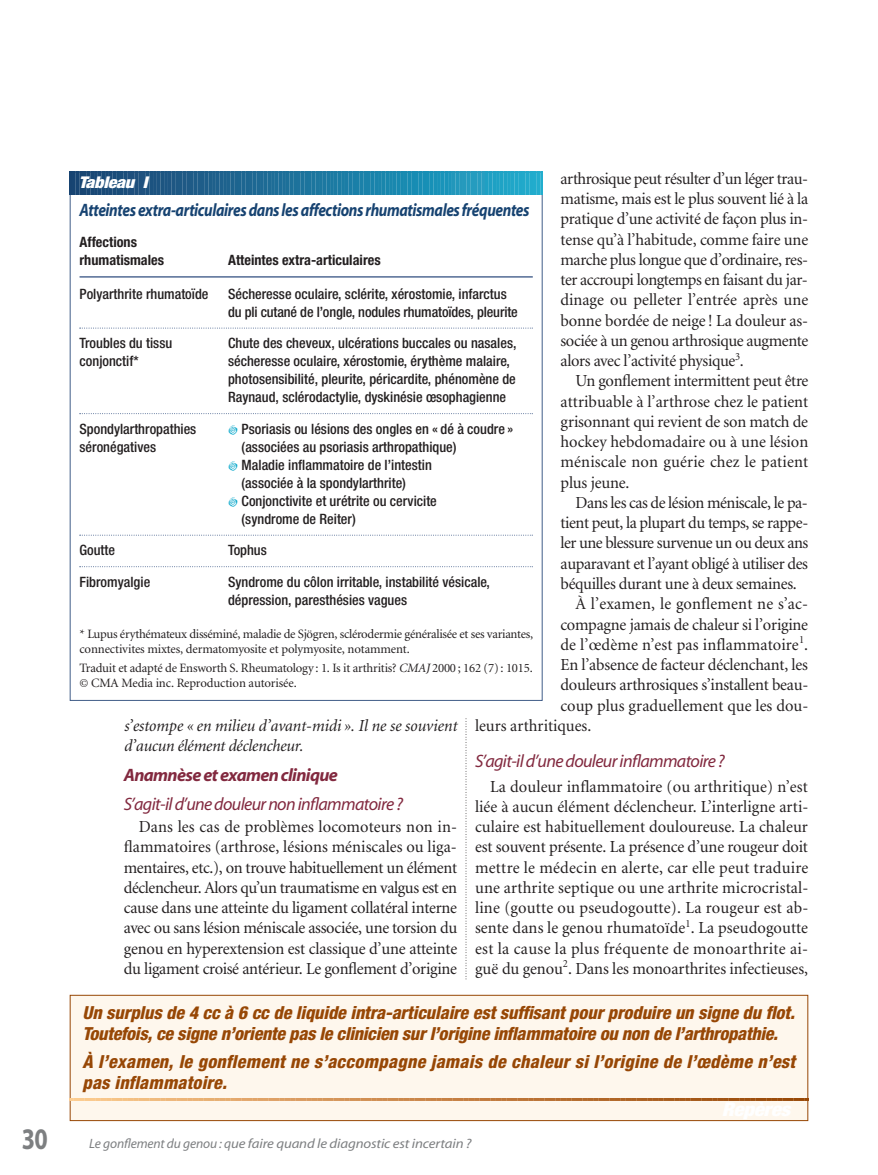
<style>
.page{position:relative;width:878px;height:1175px;background:#fff}
.page>*{position:absolute;margin:0;border:0;box-sizing:border-box;transform-origin:0 0}
.t1{font:700 30px "Myriad";color:#7d7f81;scale:.8 1}
.t2{font:italic 800 condensed 18px/21px "Helvetica Neue";letter-spacing:-.005em;color:#974705}
.t3{font:italic 800 condensed 18px/21px "Helvetica Neue";letter-spacing:.015em;color:#974705}
.t4{font:italic 18px "Myriad";letter-spacing:-.035em;color:#82293f}
.t5{font:italic 700 18px "Myriad";letter-spacing:-.025em;color:#174371;scale:.85 1}
.t6{font:italic 700 18px "Myriad";letter-spacing:-.035em;color:#82293f}
.t7{font:16.8px/20.2px "Minion";letter-spacing:-.015em;color:#231f20;text-align:justify}
.t8{font:italic 16.8px/20.2px "Minion";letter-spacing:-.005em;color:#231f20}
.t9{font:16.8px "Minion";letter-spacing:.01em;color:#231f20}
.t10{font:italic 900 condensed 16.2px "Helvetica Neue";letter-spacing:-.015em;color:#fff;scale:1.11 1}
.t11{font:500 condensed 14.25px/18px "Helvetica Neue";color:#231f20}
.t12{font:700 condensed 14.25px/17.7px "Helvetica Neue";color:#231f20}
.t13{font:italic 13.5px "Myriad";letter-spacing:-.01em;color:#7d7f81}
.t14{font:12.75px/15px "Minion";letter-spacing:-.015em;color:#231f20}
.s1{font-style:italic}
</style>
<div class="page">
<svg style="left:465px;top:718px;width:1px;height:261px"></svg>
<div style="left:70px;top:995px;width:737px;height:125px;background:#fef7ed"></div>
<div style="left:70px;top:994px;width:738px;height:126px;border:1px solid #974705"></div>
<svg style="left:70px;top:1098px;width:23px;height:22px"></svg>
<hr style="left:97px;top:1098px;width:2px;height:22px;background:#f9c78a">
<svg style="left:103px;top:1098px;width:109px;height:22px"></svg>
<hr style="left:216px;top:1098px;width:2px;height:22px;background:#e6ae71">
<svg style="left:222px;top:1098px;width:109px;height:22px"></svg>
<hr style="left:335px;top:1098px;width:2px;height:22px;background:#d59559">
<svg style="left:341px;top:1098px;width:255px;height:22px"></svg>
<hr style="left:600px;top:1098px;width:2px;height:22px;background:#b16728">
<svg style="left:606px;top:1098px;width:109px;height:22px"></svg>
<hr style="left:719px;top:1098px;width:2px;height:22px;background:#a25414">
<svg style="left:725px;top:1098px;width:82px;height:22px"></svg>
<hr style="left:80px;top:276px;width:452px;height:2px;background:#526b94">
<svg style="left:80px;top:327px;width:452px;height:2px"></svg>
<svg style="left:80px;top:413px;width:452px;height:1px"></svg>
<svg style="left:80px;top:534px;width:452px;height:2px"></svg>
<svg style="left:80px;top:566px;width:452px;height:1px"></svg>
<svg style="left:70px;top:172px;width:472px;height:22px;background:#2379a0"></svg>
<p class="t7" style="left:560px;top:170px;width:249px">arthrosique peut résulter d’un léger trau&shy;matisme, mais est le plus souvent lié à la pratique d’une activité de façon plus in&shy;tense qu’à l’habitude, comme faire une marche plus longue que d’ordinaire, res&shy;ter accroupi longtemps en faisant du jar&shy;dinage ou pelleter l’entrée après une bonne bordée de neige ! La douleur as&shy;sociée à un genou arthrosique augmente alors avec l’activité physique<sup>3</sup>.</p>
<p class="t7" style="left:560px;top:372px;width:249px;text-indent:15px">Un gonflement intermittent peut être attribuable à l’arthrose chez le patient grisonnant qui revient de son match de hockey hebdomadaire ou à une lésion méniscale non guérie chez le patient plus jeune.</p>
<p class="t7" style="left:575px;top:494px;width:234px">Dans les cas de lésion méniscale, le pa-</p>
<p class="t7" style="left:560px;top:514px;width:249px">tient peut, la plupart du temps, se rappe-</p>
<p class="t7" style="left:560px;top:534px;width:249px">ler une blessure survenue un ou deux ans</p>
<p class="t7" style="left:560px;top:554px;width:249px">auparavant et l’ayant obligé à utiliser des</p>
<p class="t7" style="left:560px;top:575px;width:238px">béquilles durant une à deux semaines.</p>
<p class="t9" style="left:575px;top:597px;width:234px">À l’examen, le gonflement ne s’ac-</p>
<p class="t7" style="left:560px;top:615px;width:249px">compagne jamais de chaleur si l’origine</p>
<p class="t9" style="left:560px;top:638px;width:249px">de l’œdème n’est pas inflammatoire<sup>1</sup>.</p>
<p class="t7" style="left:560px;top:656px;width:249px">En l’absence de facteur déclenchant, les</p>
<p class="t7" style="left:560px;top:676px;width:249px">douleurs arthrosiques s’installent beau-</p>
<p class="t7" style="left:560px;top:696px;width:249px">coup plus graduellement que les dou-</p>
<p class="t7" style="left:475px;top:716px;width:118px">leurs arthritiques.</p>
<p class="t4" style="left:475px;top:754px;width:251px">S’agit-il d’une douleur inflammatoire ?</p>
<p class="t7" style="left:475px;top:777px;width:335px;text-indent:15px">La douleur inflammatoire (ou arthritique) n’est liée à aucun élément déclencheur. L’interligne arti&shy;culaire est habituellement douloureuse. La chaleur est souvent présente. La présence d’une rougeur doit mettre le médecin en alerte, car elle peut traduire une arthrite septique ou une arthrite microcristal&shy;line (goutte ou pseudogoutte). La rougeur est ab&shy;sente dans le genou rhumatoïde<sup>1</sup>. La pseudogoutte est la cause la plus fréquente de monoarthrite ai&shy;guë du genou<sup>2</sup>. Dans les monoarthrites infectieuses,</p>
<p class="t2" style="left:82px;top:1003px;width:713px">Un surplus de 4 cc à 6 cc de liquide intra-articulaire est suffisant pour produire un signe du flot.<br>Toutefois, ce signe n’oriente pas le clinicien sur l’origine inflammatoire ou non de l’arthropathie.</p>
<p class="t3" style="left:82px;top:1053px;width:714px">À l’examen, le gonflement ne s’accompagne jamais de chaleur si l’origine de l’œdème n’est pas inflammatoire.</p>
<p class="t10" style="left:79px;top:177px;width:63px">Tableau I</p>
<p class="t5" style="left:80px;top:203px;width:531px">Atteintes extra-articulaires dans les affections rhumatismales fréquentes</p>
<p class="t12" style="left:80px;top:234px;width:86px">Affections rhumatismales</p>
<p class="t12" style="left:228px;top:252px;width:154px">Atteintes extra-articulaires</p>
<p class="t11" style="left:80px;top:286px;width:130px">Polyarthrite rhumatoïde</p>
<p class="t11" style="left:228px;top:286px;width:291px">Sécheresse oculaire, sclérite, xérostomie, infarctus du pli cutané de l’ongle, nodules rhumatoïdes, pleurite</p>
<p class="t11" style="left:80px;top:335px;width:94px">Troubles du tissu</p>
<p class="t11" style="left:228px;top:335px;width:290px">Chute des cheveux, ulcérations buccales ou nasales,</p>
<p class="t11" style="left:80px;top:353px;width:61px">conjonctif*</p>
<p class="t11" style="left:228px;top:353px;width:289px">sécheresse oculaire, xérostomie, érythème malaire, photosensibilité, pleurite, péricardite, phénomène de<br>Raynaud, sclérodactylie, dyskinésie œsophagienne</p>
<p class="t11" style="left:80px;top:421px;width:118px">Spondylarthropathies</p>
<p class="t11" style="left:242px;top:421px;width:273px">Psoriasis ou lésions des ongles en « dé à coudre »</p>
<p class="t11" style="left:80px;top:439px;width:78px">séronégatives</p>
<p class="t11" style="left:242px;top:439px;width:216px">(associées au psoriasis arthropathique)<br>Maladie inflammatoire de l’intestin (associée à la spondylarthrite)<br>Conjonctivite et urétrite ou cervicite (syndrome de Reiter)</p>
<p class="t11" style="left:80px;top:542px;width:37px">Goutte</p>
<p class="t11" style="left:228px;top:542px;width:40px">Tophus</p>
<p class="t11" style="left:80px;top:574px;width:72px">Fibromyalgie</p>
<p class="t11" style="left:228px;top:574px;width:263px">Syndrome du côlon irritable, instabilité vésicale, dépression, paresthésies vagues</p>
<p class="t14" style="left:80px;top:627px;width:455px">* Lupus érythémateux disséminé, maladie de Sjögren, sclérodermie généralisée et ses variantes, connectivites mixtes, dermatomyosite et polymyosite, notamment.</p>
<p class="t14" style="left:80px;top:661px;width:455px">Traduit et adapté de Ensworth S. Rheumatology : 1. Is it arthritis? <span class="s1">CMAJ</span> 2000 ; 162 (7) : 1015. © CMA Media inc. Reproduction autorisée.</p>
<p class="t8" style="left:124px;top:716px;width:334px">s’estompe « en milieu d’avant-midi ». Il ne se souvient d’aucun élément déclencheur.</p>
<p class="t6" style="left:124px;top:768px;width:216px">Anamnèse et examen clinique</p>
<p class="t4" style="left:124px;top:796px;width:281px">S’agit-il d’une douleur non inflammatoire ?</p>
<p class="t7" style="left:124px;top:818px;width:335px;text-indent:15px">Dans les cas de problèmes locomoteurs non in&shy;flammatoires (arthrose, lésions méniscales ou liga&shy;mentaires, etc.), on trouve habituellement un élément déclencheur. Alors qu’un traumatisme en valgus est en cause dans une atteinte du ligament collatéral interne avec ou sans lésion méniscale associée, une torsion du genou en hyperextension est classique d’une atteinte du ligament croisé antérieur. Le gonflement d’origine</p>
<h1 class="t1" style="left:22px;top:1127px;width:34px">30</h1>
<p class="t13" style="left:89px;top:1138px;width:384px">Le gonflement du genou : que faire quand le diagnostic est incertain ?</p>
</div>
